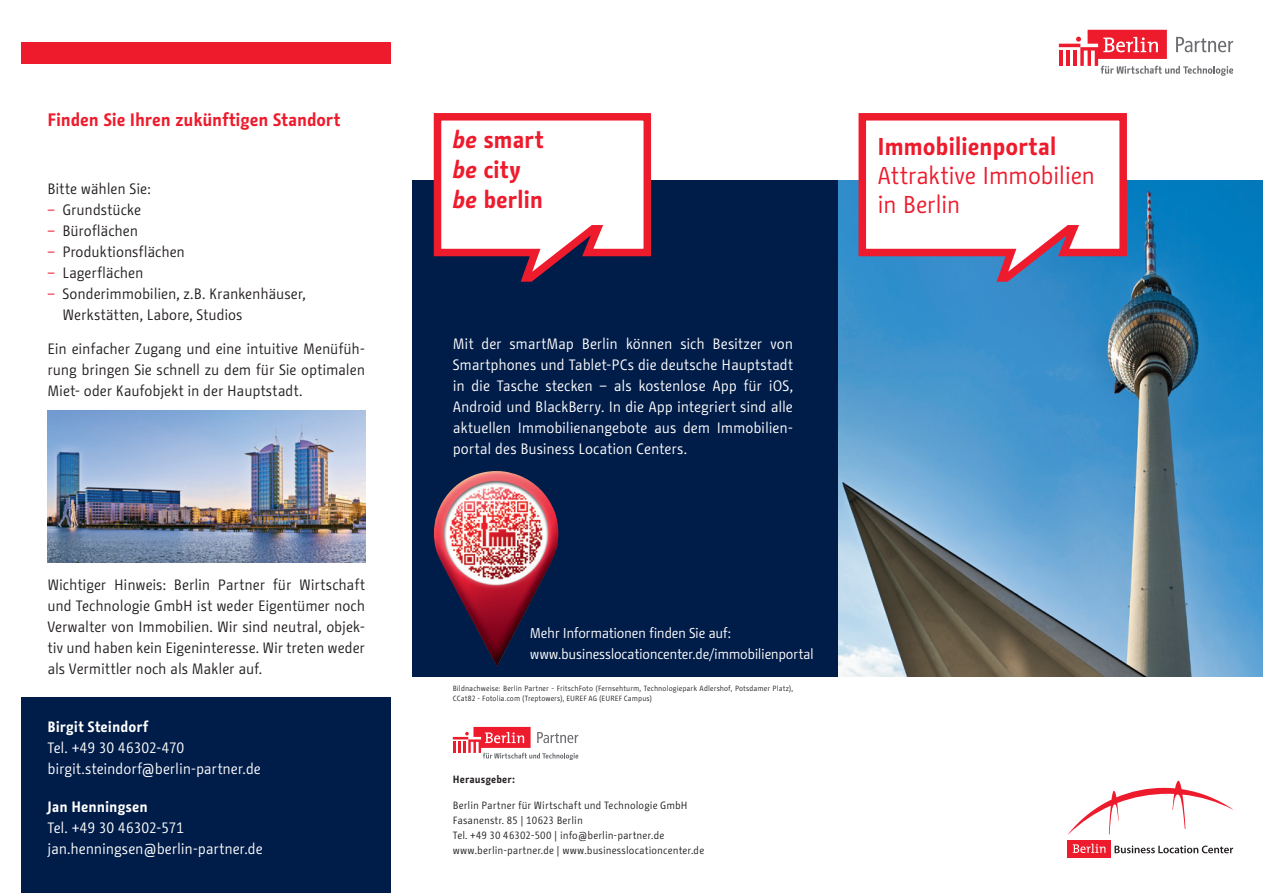
<style>
.page{position:relative;width:1263px;height:893px;background:#fff}
.page>*{position:absolute;margin:0;border:0;box-sizing:border-box;transform-origin:0 0}
.t1{font:24.3px/29.2px "BMF Change";letter-spacing:-.02em;color:#ee1b2d}
.t2{font:700 24.3px "BMF Change";letter-spacing:-.01em;color:#ee1b2d}
.t3{font:700 24px "BMF Change";letter-spacing:-.01em;color:#ee1b2d}
.t4{font:700 18px "BMF Change";letter-spacing:-.01em;color:#ee1b2d}
.t5{font:15px/21px "BMF Change";letter-spacing:-.005em;color:#231f20;text-align:justify}
.t6{font:15px/21px "BMF Change";letter-spacing:-.005em;color:#fff;text-align:justify}
.t7{font:700 15px "BMF Change";color:#fff}
.t8{font:14.25px "BMF Change";letter-spacing:-.02em;color:#fff}
.t9{font:10.5px "BMF Change";letter-spacing:.01em;color:#231f20}
.t10{font:700 10.5px "BMF Change";letter-spacing:.015em;color:#231f20}
.t11{font:7.5px/10.5px "BMF Change";letter-spacing:.015em;color:#231f20}
.s1{color:#ee1b2d}
.s2{font-style:italic}
</style>
<div class="page">
<img style="left:838px;top:180px;width:425px;height:496px">
<svg style="left:1059px;top:30px;width:174px;height:46px"></svg>
<svg style="left:1068px;top:781px;width:165px;height:53px"></svg>
<div style="left:1067px;top:840px;width:44px;height:18px;background:#ee1b2d"></div>
<svg style="left:1073px;top:844px;width:32px;height:9px"></svg>
<svg style="left:1114px;top:845px;width:119px;height:8px"></svg>
<div style="left:412px;top:180px;width:426px;height:496px;background:#001c48"></div>
<svg style="left:433px;top:113px;width:218px;height:169px"></svg>
<svg style="left:453px;top:727px;width:125px;height:33px"></svg>
<div style="left:21px;top:697px;width:370px;height:196px;background:#001c48"></div>
<div style="left:21px;top:42px;width:370px;height:22px;background:#ee1b2d"></div>
<img style="left:434px;top:471px;width:124px;height:195px">
<img style="left:47px;top:411px;width:318px;height:151px">
<svg style="left:855px;top:113px;width:276px;height:172px"></svg>
<p class="t4" style="left:47px;top:107px;width:295px">Finden Sie Ihren zukünftigen Standort</p>
<p class="t5" style="left:47px;top:178px;width:105px">Bitte wählen Sie:</p>
<p class="t5" style="left:47px;top:199px;width:95px"><span class="s1">–</span> Grundstücke</p>
<p class="t5" style="left:47px;top:220px;width:92px"><span class="s1">–</span> Büroflächen</p>
<p class="t5" style="left:47px;top:241px;width:139px"><span class="s1">–</span> Produktionsflächen</p>
<p class="t5" style="left:47px;top:262px;width:97px"><span class="s1">–</span> Lagerflächen</p>
<p class="t5" style="left:62px;top:283px;width:245px;text-indent:-15px"><span class="s1">–</span> Sonderimmobilien, z.B. Krankenhäuser,<br>Werkstätten, Labore, Studios</p>
<p class="t5" style="left:47px;top:338px;width:319px">Ein einfacher Zugang und eine intuitive Menüfüh&shy;rung bringen Sie schnell zu dem für Sie optimalen Miet- oder Kaufobjekt in der Hauptstadt.</p>
<p class="t5" style="left:47px;top:573px;width:319px">Wichtiger Hinweis: Berlin Partner für Wirtschaft und Technologie GmbH ist weder Eigentümer noch Verwalter von Immobilien. Wir sind neutral, objek&shy;tiv und haben kein Eigeninteresse. Wir treten weder als Vermittler noch als Makler auf.</p>
<p class="t7" style="left:47px;top:716px;width:102px">Birgit Steindorf</p>
<p class="t6" style="left:47px;top:737px;width:138px">Tel. +49 30 46302-470</p>
<p class="t6" style="left:47px;top:758px;width:215px">birgit.steindorf@berlin-partner.de</p>
<p class="t7" style="left:47px;top:796px;width:102px">Jan Henningsen</p>
<p class="t6" style="left:47px;top:817px;width:138px">Tel. +49 30 46302-571</p>
<p class="t6" style="left:47px;top:838px;width:217px">jan.henningsen@berlin-partner.de</p>
<p class="t3" style="left:453px;top:123px;width:92px"><span class="s2">be</span> smart</p>
<p class="t3" style="left:453px;top:153px;width:69px"><span class="s2">be</span> city</p>
<p class="t3" style="left:453px;top:183px;width:92px"><span class="s2">be</span> berlin</p>
<p class="t6" style="left:453px;top:333px;width:342px">Mit der smartMap Berlin können sich Besitzer von Smartphones und Tablet-PCs die deutsche Hauptstadt in die Tasche stecken – als kostenlose App für iOS, Android und BlackBerry. In die App integriert sind alle aktuellen Immobilienangebote aus dem Immobilien&shy;portal des Business Location Centers.</p>
<p class="t2" style="left:877px;top:130px;width:181px">Immobilienportal</p>
<p class="t1" style="left:877px;top:161px;width:219px">Attraktive Immobilien in Berlin</p>
<p class="t8" style="left:530px;top:624px;width:203px">Mehr Informationen finden Sie auf:</p>
<p class="t8" style="left:530px;top:645px;width:286px">www.businesslocationcenter.de/immobilienportal</p>
<p class="t11" style="left:453px;top:683px;width:342px">Bildnachweise: Berlin Partner - FritschFoto (Fernsehturm, Technologiepark Adlershof, Potsdamer Platz),<br>CCat82 - Fotolia.com (Treptowers), EUREF AG (EUREF Campus)</p>
<p class="t10" style="left:453px;top:772px;width:64px">Herausgeber:</p>
<p class="t9" style="left:453px;top:798px;width:236px">Berlin Partner für Wirtschaft und Technologie GmbH</p>
<p class="t9" style="left:453px;top:813px;width:132px">Fasanenstr. 85 | 10623 Berlin</p>
<p class="t9" style="left:453px;top:828px;width:213px">Tel. +49 30 46302-500 | info@berlin-partner.de</p>
<p class="t9" style="left:453px;top:843px;width:253px">www.berlin-partner.de | www.businesslocationcenter.de</p>
</div>
